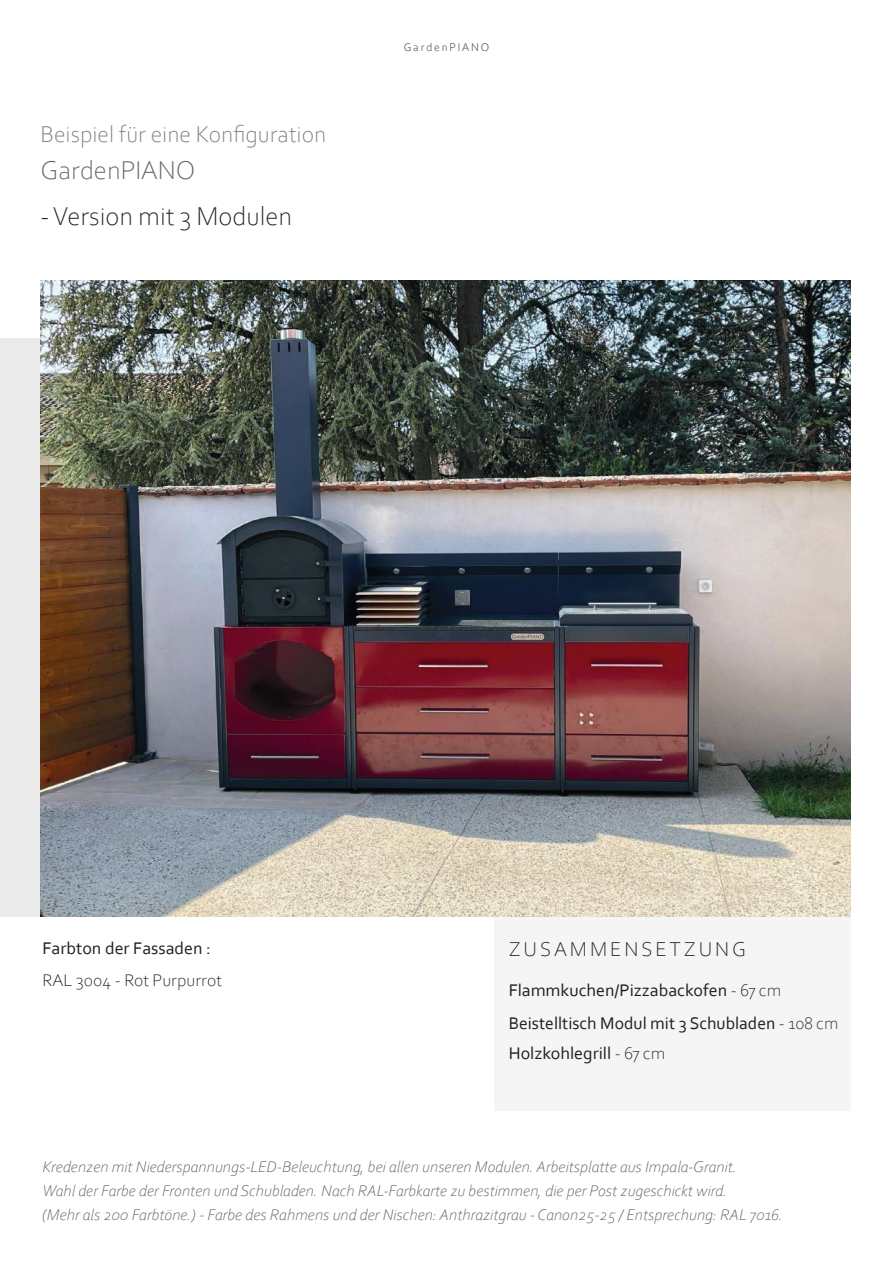
<style>
.page{position:relative;width:893px;height:1263px;background:#fff}
.page>*{position:absolute;margin:0;border:0;box-sizing:border-box;transform-origin:0 0}
.t1{font:300 27px "Corbel";color:#241f1f}
.t2{font:300 27px "Corbel";color:#656365}
.t3{font:300 24px "Corbel";color:#7d7c7e}
.t4{font:300 21px "Corbel";letter-spacing:.14em;color:#241f1f}
.t5{font:17.7px/33px "Corbel";color:#241f1f}
.t6{font:300 17.7px "Corbel";color:#241f1f}
.t7{font:italic 300 16.2px/24px "Corbel";color:#656365}
.t8{font:300 11.7px "Corbel";letter-spacing:.16em;color:#241f1f}
.s1{font-weight:300}
</style>
<div class="page">
<div style="left:0;top:338px;width:43px;height:578px;background:#ebeaea"></div>
<div style="left:494px;top:338px;width:356px;height:772px;background:#f6f5f5"></div>
<img style="left:40px;top:281px;width:810px;height:635px">
<h2 class="t3" style="left:40px;top:118px;width:287px">Beispiel für eine Konfiguration</h2>
<h1 class="t2" style="left:40px;top:153px;width:157px">GardenPIANO</h1>
<h1 class="t1" style="left:40px;top:199px;width:253px">- Version mit 3 Modulen</h1>
<p class="t8" style="left:404px;top:40px;width:87px">GardenPIANO</p>
<p class="t5" style="left:43px;top:931px;width:170px">Farbton der Fassaden :</p>
<p class="t6" style="left:43px;top:969px;width:181px">RAL 3004 - Rot Purpurrot</p>
<p class="t4" style="left:509px;top:936px;width:239px">ZUSAMMENSETZUNG</p>
<p class="t5" style="left:509px;top:973px;width:331px">Flammkuchen/Pizzabackofen <span class="s1">- 67 cm<br></span>Beistelltisch Modul mit 3 Schubladen <span class="s1">- 108 cm</span></p>
<p class="t5" style="left:509px;top:1036px;width:158px">Holzkohlegrill <span class="s1">- 67 cm</span></p>
<p class="t7" style="left:43px;top:1154px;width:742px">Kredenzen mit Niederspannungs-LED-Beleuchtung, bei allen unseren Modulen. Arbeitsplatte aus Impala-Granit.<br>Wahl der Farbe der Fronten und Schubladen. Nach RAL-Farbkarte zu bestimmen, die per Post zugeschickt wird.<br>(Mehr als 200 Farbtöne.) - Farbe des Rahmens und der Nischen: Anthrazitgrau - Canon25-25 / Entsprechung: RAL 7016.</p>
</div>
